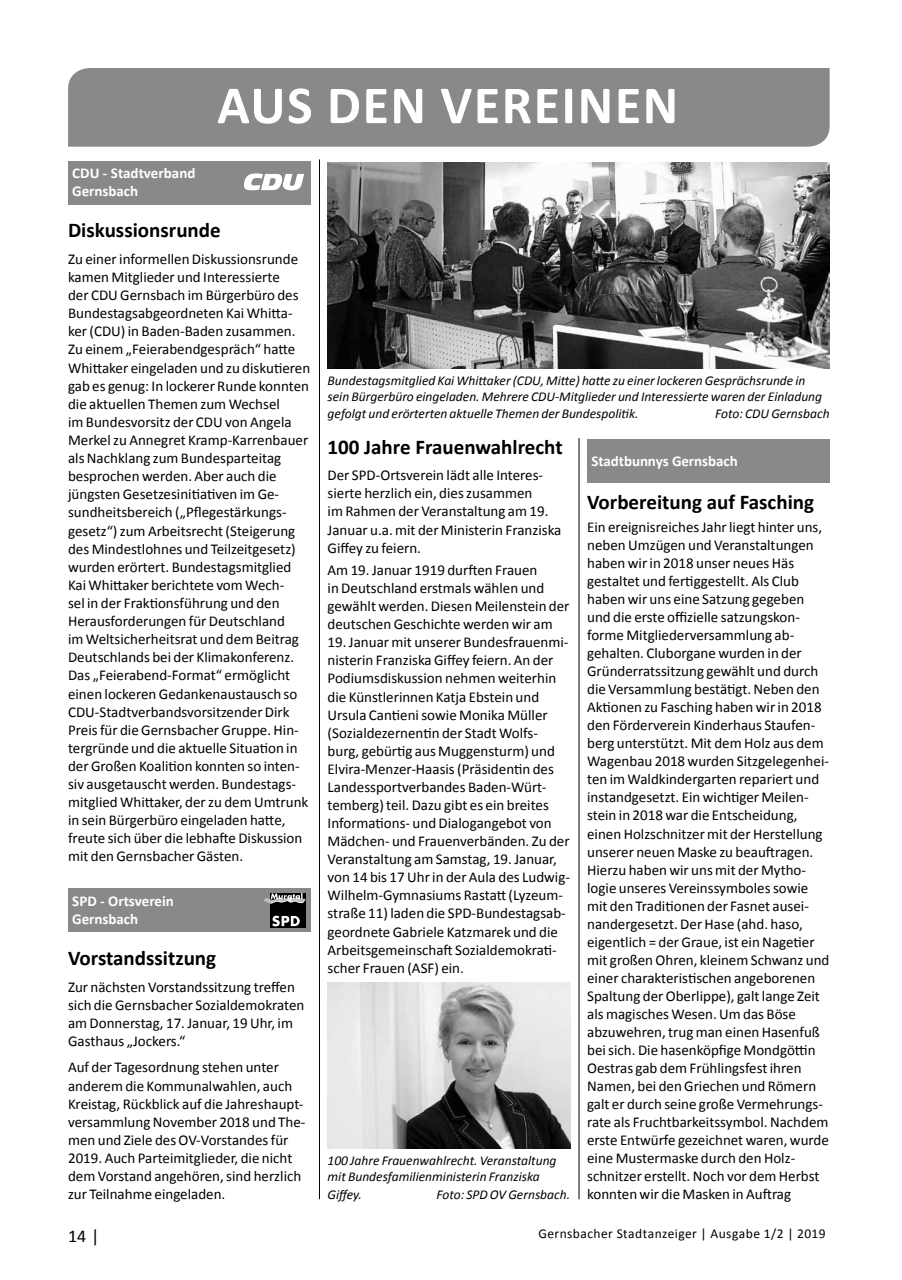
<style>
.page{position:relative;width:902px;height:1280px;background:#fff}
.page>*{position:absolute;margin:0;border:0;box-sizing:border-box;transform-origin:0 0}
.t1{font:700 54px "Calibri";letter-spacing:.03em;color:#fff}
.t2{font:700 21px "Calibri";color:#000}
.t3{font:18px "Calibri";color:#000}
.t4{font:15px/18px "Calibri";color:#000}
.t5{font:700 15px/18px "Calibri";letter-spacing:-.005em;color:#fff}
.t6{font:italic 13.5px/16.5px "Calibri";color:#000}
.t7{font:13.5px "Calibri";letter-spacing:.03em;color:#000}
</style>
<div class="page">
<hr style="left:578px;top:438px;width:1px;height:761px;background:#000">
<hr style="left:319px;top:159px;width:1px;height:1040px;background:#000">
<div style="left:68px;top:161px;width:242px;height:43px;background:#8a8989"></div>
<svg style="left:244px;top:173px;width:60px;height:17px"></svg>
<div style="left:68px;top:888px;width:242px;height:44px;background:#8a8989"></div>
<div style="left:270px;top:893px;width:36px;height:35px;background:#000"></div>
<svg style="left:272px;top:916px;width:28px;height:10px"></svg>
<svg style="left:263px;top:893px;width:43px;height:11px"></svg>
<img style="left:327px;top:982px;width:243px;height:166px">
<div style="left:587px;top:439px;width:242px;height:44px;background:#8a8989"></div>
<div style="left:68px;top:68px;width:761px;height:79px;background:#8a8989"></div>
<img style="left:327px;top:162px;width:502px;height:207px">
<h1 class="t1" style="left:217px;top:71px;width:462px">AUS DEN VEREINEN</h1>
<p class="t5" style="left:72px;top:164px;width:125px">CDU - Stadtverband<br>Gernsbach</p>
<h2 class="t2" style="left:68px;top:217px;width:154px">Diskussionsrunde</h2>
<p class="t4" style="left:68px;top:250px;width:244px">Zu einer informellen Diskussionsrunde kamen Mitglieder und Interessierte<br>der CDU Gernsbach im Bürgerbüro des Bundestagsabgeordneten Kai Whitta&shy;ker (CDU) in Baden-Baden zusammen.<br>Zu einem „Feierabendgespräch“ hatte Whittaker eingeladen und zu diskutieren gab es genug: In lockerer Runde konnten die aktuellen Themen zum Wechsel<br>im Bundesvorsitz der CDU von Angela Merkel zu Annegret Kramp-Karrenbauer als Nachklang zum Bundesparteitag besprochen werden. Aber auch die jüngsten Gesetzesinitiativen im Ge&shy;sundheitsbereich („Pflegestärkungs&shy;gesetz“) zum Arbeitsrecht (Steigerung des Mindestlohnes und Teilzeitgesetz) wurden erörtert. Bundestagsmitglied Kai Whittaker berichtete vom Wech-<br>sel in der Fraktionsführung und den Herausforderungen für Deutschland<br>im Weltsicherheitsrat und dem Beitrag Deutschlands bei der Klimakonferenz.<br>Das „Feierabend-Format“ ermöglicht einen lockeren Gedankenaustausch so CDU-Stadtverbandsvorsitzender Dirk Preis für die Gernsbacher Gruppe. Hin&shy;tergründe und die aktuelle Situation in der Großen Koalition konnten so inten&shy;siv ausgetauscht werden. Bundestags&shy;mitglied Whittaker, der zu dem Umtrunk in sein Bürgerbüro eingeladen hatte, freute sich über die lebhafte Diskussion mit den Gernsbacher Gästen.</p>
<p class="t5" style="left:72px;top:892px;width:103px">SPD - Ortsverein<br>Gernsbach</p>
<h2 class="t2" style="left:68px;top:944px;width:150px">Vorstandssitzung</h2>
<p class="t4" style="left:68px;top:977px;width:238px">Zur nächsten Vorstandssitzung treffen sich die Gernsbacher Sozialdemokraten am Donnerstag, 17. Januar, 19 Uhr, im Gasthaus „Jockers.“</p>
<p class="t4" style="left:68px;top:1058px;width:239px">Auf der Tagesordnung stehen unter anderem die Kommunalwahlen, auch Kreistag, Rückblick auf die Jahreshaupt&shy;versammlung November 2018 und The&shy;men und Ziele des OV-Vorstandes für 2019. Auch Parteimitglieder, die nicht dem Vorstand angehören, sind herzlich zur Teilnahme eingeladen.</p>
<p class="t6" style="left:327px;top:371px;width:496px">Bundestagsmitglied Kai Whittaker (CDU, Mitte) hatte zu einer lockeren Gesprächsrunde in sein Bürgerbüro eingeladen. Mehrere CDU-Mitglieder und Interessierte waren der Einladung gefolgt und erörterten aktuelle Themen der Bundespolitik.</p>
<p class="t6" style="left:715px;top:404px;width:116px">Foto: CDU Gernsbach</p>
<h2 class="t2" style="left:327px;top:433px;width:236px">100 Jahre Frauenwahlrecht</h2>
<p class="t4" style="left:327px;top:466px;width:235px">Der SPD-Ortsverein lädt alle Interes&shy;sierte herzlich ein, dies zusammen<br>im Rahmen der Veranstaltung am 19.<br>Januar u.a. mit der Ministerin Franziska Giffey zu feiern.</p>
<p class="t4" style="left:327px;top:561px;width:243px">Am 19. Januar 1919 durften Frauen<br>in Deutschland erstmals wählen und gewählt werden. Diesen Meilenstein der deutschen Geschichte werden wir am</p>
<p class="t4" style="left:327px;top:633px;width:244px">19. Januar mit unserer Bundesfrauenmi&shy;nisterin Franziska Giffey feiern. An der Podiumsdiskussion nehmen weiterhin die Künstlerinnen Katja Ebstein und Ursula Cantieni sowie Monika Müller (Sozialdezernentin der Stadt Wolfs&shy;burg, gebürtig aus Muggensturm) und Elvira-Menzer-Haasis (Präsidentin des Landessportverbandes Baden-Würt&shy;temberg) teil. Dazu gibt es ein breites Informations- und Dialogangebot von Mädchen- und Frauenverbänden. Zu der Veranstaltung am Samstag, 19. Januar, von 14 bis 17 Uhr in der Aula des Ludwig-Wilhelm-Gymnasiums Rastatt (Lyzeum&shy;straße 11) laden die SPD-Bundestagsab&shy;geordnete Gabriele Katzmarek und die Arbeitsgemeinschaft Sozialdemokrati&shy;scher Frauen (ASF) ein.</p>
<p class="t6" style="left:327px;top:1151px;width:230px">100 Jahre Frauenwahlrecht. Veranstaltung mit Bundesfamilienministerin Franziska</p>
<p class="t6" style="left:327px;top:1186px;width:36px">Giffey.</p>
<p class="t6" style="left:436px;top:1186px;width:135px">Foto: SPD OV Gernsbach.</p>
<p class="t5" style="left:591px;top:452px;width:148px">Stadtbunnys Gernsbach</p>
<h2 class="t2" style="left:587px;top:489px;width:228px">Vorbereitung auf Fasching</h2>
<p class="t4" style="left:587px;top:518px;width:244px">Ein ereignisreiches Jahr liegt hinter uns, neben Umzügen und Veranstaltungen haben wir in 2018 unser neues Häs gestaltet und fertiggestellt. Als Club haben wir uns eine Satzung gegeben und die erste offizielle satzungskon&shy;forme Mitgliederversammlung ab&shy;gehalten. Cluborgane wurden in der Gründerratssitzung gewählt und durch die Versammlung bestätigt. Neben den Aktionen zu Fasching haben wir in 2018 den Förderverein Kinderhaus Staufen&shy;berg unterstützt. Mit dem Holz aus dem Wagenbau 2018 wurden Sitzgelegenhei&shy;ten im Waldkindergarten repariert und instandgesetzt. Ein wichtiger Meilen&shy;stein in 2018 war die Entscheidung, einen Holzschnitzer mit der Herstellung unserer neuen Maske zu beauftragen.<br>Hierzu haben wir uns mit der Mytho&shy;logie unseres Vereinssymboles sowie mit den Traditionen der Fasnet ausei&shy;nandergesetzt. Der Hase (ahd. haso, eigentlich = der Graue, ist ein Nagetier mit großen Ohren, kleinem Schwanz und einer charakteristischen angeborenen Spaltung der Oberlippe), galt lange Zeit als magisches Wesen. Um das Böse abzuwehren, trug man einen Hasenfuß bei sich. Die hasenköpfige Mondgöttin Oestras gab dem Frühlingsfest ihren Namen, bei den Griechen und Römern galt er durch seine große Vermehrungs&shy;rate als Fruchtbarkeitssymbol. Nachdem erste Entwürfe gezeichnet waren, wurde eine Mustermaske durch den Holz&shy;schnitzer erstellt. Noch vor dem Herbst konnten wir die Masken in Auftrag</p>
<p class="t3" style="left:68px;top:1224px;width:33px">14 |</p>
<p class="t7" style="left:538px;top:1225px;width:289px">Gernsbacher Stadtanzeiger | Ausgabe 1/2 | 2019</p>
</div>
